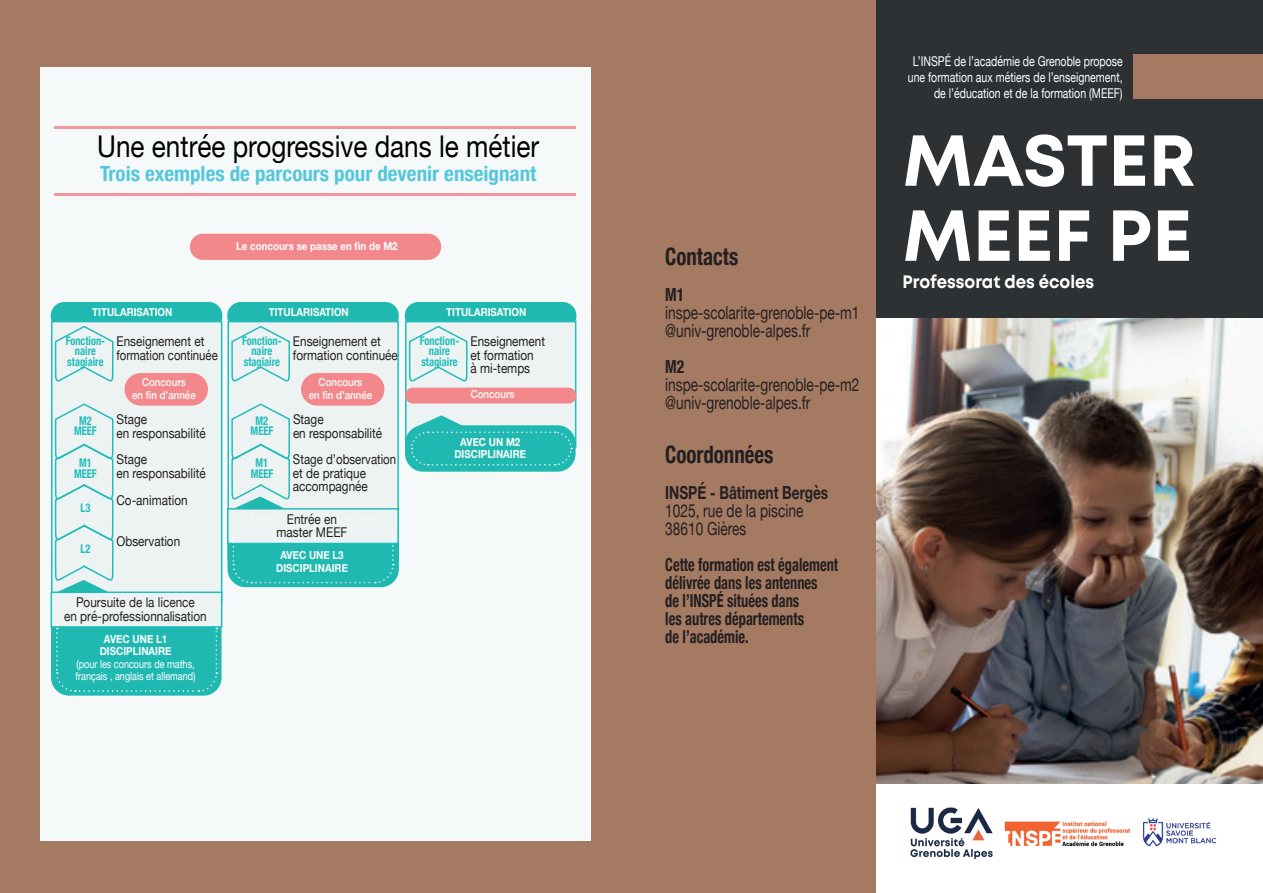
<style>
.page{position:relative;width:1263px;height:893px;background:#fff}
.page>*{position:absolute;margin:0;border:0;box-sizing:border-box;transform-origin:0 0}
.t1{font:700 72px/75px "Mont";color:#fff}
.t2{font:30px "Helvetica Neue";color:#000001;scale:.87 1}
.t3{font:700 condensed 24px "Helvetica Neue";color:#231f20;scale:.87 1}
.t4{font:700 condensed 21px "Helvetica Neue";color:#55c7dd}
.t5{font:18px/18px "Helvetica Neue";color:#231f20;scale:.76 1}
.t6{font:700 condensed 18px/18px "Helvetica Neue";color:#231f20;scale:.8 1}
.t7{font:700 18px "Mont";color:#fff;scale:.92 1}
.t8{font:700 18px "Helvetica Neue";color:#231f20;scale:.76 1}
.t9{font:700 condensed 18px "Helvetica Neue";color:#231f20;scale:.87 1}
.t10{font:13.5px/13.5px "Helvetica Neue";color:#231f20;scale:.87 1}
.t11{font:13.5px/16.2px "Helvetica Neue";color:#fff;text-align:right;scale:.78 1}
.t12{font:13.5px/13.5px "Helvetica Neue";color:#231f20;scale:.85 1}
.t13{font:700 condensed 12px/10.5px "Helvetica Neue";color:#21bdbb;text-align:center;scale:.87 1}
.t14{font:700 11.1px/12.5px "Helvetica Neue";color:#fff;text-align:center;scale:.88 1}
.t15{font:11.1px/12.5px "Helvetica Neue";color:#fff;scale:.82 1}
.t16{font:500 11.1px/12.5px "Helvetica Neue";color:#fff;text-align:center;scale:.88 1}
</style>
<div class="page">
<div style="left:876px;top:1px;width:386px;height:318px;background:#2d3134"></div>
<div style="left:1133px;top:55px;width:129px;height:44px;background:#a47a63"></div>
<div style="left:0;top:0;width:640px;height:893px;background:#a47a63"></div>
<div style="left:40px;top:68px;width:551px;height:773px;background:#f5f9fa"></div>
<hr style="left:54px;top:126px;width:522px;height:3px;background:#f5989e">
<hr style="left:54px;top:193px;width:522px;height:2px;background:#f5989e">
<div style="left:191px;top:234px;width:249px;height:25px;background:#f3888c;border-radius:12px"></div>
<div style="left:190px;top:234px;width:251px;height:26px;border:2px solid #f3878b;border-radius:12px"></div>
<div style="left:51px;top:302px;width:171px;height:28px;background:#1fb9b1;border-radius:14px"></div>
<div style="left:227px;top:302px;width:172px;height:28px;background:#1fb9b1;border-radius:14px"></div>
<div style="left:405px;top:302px;width:171px;height:28px;background:#1fb9b1;border-radius:14px"></div>
<div style="left:51px;top:321px;width:171px;height:281px;background:#edf3f2;border:2px solid #21bdbb"></div>
<div style="left:227px;top:321px;width:172px;height:239px;background:#edf3f2;border:2px solid #21bdbb"></div>
<div style="left:405px;top:321px;width:171px;height:127px;background:#edf3f2;border:2px solid #21bdbb"></div>
<div style="left:51px;top:612px;width:171px;height:84px;background:#1fb9b1;border-radius:18px"></div>
<div style="left:227px;top:520px;width:172px;height:67px;background:#1fb9b1;border-radius:18px"></div>
<div style="left:405px;top:425px;width:171px;height:47px;background:#1fb9b1;border-radius:18px"></div>
<div style="left:51px;top:591px;width:171px;height:37px;background:#edf3f2;border:2px solid #21bdbb"></div>
<div style="left:227px;top:508px;width:172px;height:36px;background:#edf3f2;border:2px solid #21bdbb"></div>
<svg style="left:55px;top:610px;width:163px;height:83px"></svg>
<svg style="left:232px;top:519px;width:162px;height:65px"></svg>
<svg style="left:410px;top:415px;width:163px;height:51px"></svg>
<div style="left:125px;top:374px;width:82px;height:31px;background:#f3888c;border-radius:16px"></div>
<div style="left:125px;top:373px;width:83px;height:33px;border:2px solid #f3878b;border-radius:16px"></div>
<div style="left:302px;top:374px;width:82px;height:31px;background:#f3888c;border-radius:16px"></div>
<div style="left:301px;top:373px;width:83px;height:33px;border:2px solid #f3878b;border-radius:16px"></div>
<div style="left:406px;top:388px;width:170px;height:15px;background:#f3888c;border-radius:7px"></div>
<div style="left:405px;top:388px;width:171px;height:15px;border:2px solid #f3878b;border-radius:7px"></div>
<svg style="left:54px;top:326px;width:60px;height:56px"></svg>
<svg style="left:231px;top:325px;width:59px;height:57px"></svg>
<svg style="left:408px;top:326px;width:60px;height:56px"></svg>
<svg style="left:231px;top:403px;width:60px;height:106px"></svg>
<svg style="left:54px;top:403px;width:60px;height:189px"></svg>
<img style="left:875px;top:319px;width:388px;height:466px">
<img style="left:910px;top:807px;width:307px;height:53px">
<div style="left:632px;top:0;width:243px;height:893px;background:#a47a63"></div>
<h2 class="t2" style="left:97px;top:125px;width:509px">Une entrée progressive dans le métier</h2>
<h3 class="t4" style="left:100px;top:156px;width:438px">Trois exemples de parcours pour devenir enseignant</h3>
<p class="t14" style="left:236px;top:240px;width:185px">Le concours se passe en fin de M2</p>
<p class="t14" style="left:92px;top:307px;width:93px">TITULARISATION</p>
<p class="t14" style="left:269px;top:307px;width:93px">TITULARISATION</p>
<p class="t14" style="left:446px;top:307px;width:93px">TITULARISATION</p>
<p class="t13" style="left:66px;top:334px;width:47px">Fonction&shy;naire stagiaire</p>
<p class="t13" style="left:242px;top:334px;width:47px">Fonction&shy;naire stagiaire</p>
<p class="t13" style="left:420px;top:334px;width:47px">Fonction&shy;naire stagiaire</p>
<p class="t10" style="left:117px;top:336px;width:118px">Enseignement et formation continuée</p>
<p class="t10" style="left:293px;top:336px;width:122px">Enseignement et formation continuée</p>
<p class="t10" style="left:470px;top:336px;width:87px">Enseignement et formation<br>à mi-temps</p>
<p class="t10" style="left:117px;top:413px;width:104px">Stage<br>en responsabilité</p>
<p class="t10" style="left:293px;top:413px;width:104px">Stage<br>en responsabilité</p>
<p class="t10" style="left:117px;top:454px;width:104px">Stage<br>en responsabilité</p>
<p class="t12" style="left:293px;top:454px;width:123px">Stage d’observation et de pratique accompagnée</p>
<p class="t10" style="left:117px;top:494px;width:83px">Co-animation</p>
<p class="t10" style="left:117px;top:535px;width:75px">Observation</p>
<p class="t16" style="left:132px;top:375px;width:74px">Concours<br>en fin d'année</p>
<p class="t16" style="left:309px;top:375px;width:74px">Concours<br>en fin d'année</p>
<p class="t16" style="left:471px;top:387px;width:51px">Concours</p>
<p class="t13" style="left:74px;top:414px;width:27px">M2<br>MEEF</p>
<p class="t13" style="left:251px;top:414px;width:27px">M2<br>MEEF</p>
<p class="t13" style="left:74px;top:457px;width:27px">M1<br>MEEF</p>
<p class="t13" style="left:251px;top:457px;width:27px">M1<br>MEEF</p>
<p class="t13" style="left:81px;top:502px;width:13px">L3</p>
<p class="t13" style="left:81px;top:543px;width:13px">L2</p>
<p class="t14" style="left:454px;top:436px;width:83px">AVEC UN M2<br>DISCIPLINAIRE</p>
<p class="t10" style="left:277px;top:513px;width:83px;text-align:center">Entrée en master MEEF</p>
<p class="t14" style="left:276px;top:549px;width:83px">AVEC UNE L3<br>DISCIPLINAIRE</p>
<p class="t10" style="left:64px;top:597px;width:165px;text-align:center">Poursuite de la licence<br>en pré-professionnalisation</p>
<p class="t14" style="left:100px;top:633px;width:83px">AVEC UNE L1<br>DISCIPLINAIRE</p>
<p class="t15" style="left:76px;top:658px;width:148px">(pour les concours de maths, français , anglais et allemand)</p>
<h3 class="t3" style="left:665px;top:237px;width:85px">Contacts</h3>
<h3 class="t9" style="left:665px;top:280px;width:23px">M1</h3>
<h3 class="t5" style="left:665px;top:305px;width:257px">inspe-scolarite-grenoble-pe-m1 @univ-grenoble-alpes.fr</h3>
<h3 class="t9" style="left:665px;top:352px;width:23px">M2</h3>
<h3 class="t5" style="left:665px;top:377px;width:257px">inspe-scolarite-grenoble-pe-m2 @univ-grenoble-alpes.fr</h3>
<h3 class="t3" style="left:665px;top:435px;width:126px">Coordonnées</h3>
<h3 class="t8" style="left:665px;top:479px;width:216px">INSPÉ - Bâtiment Bergès</h3>
<h3 class="t5" style="left:665px;top:503px;width:183px">1025, rue de la piscine<br>38610 Gières</h3>
<h3 class="t6" style="left:665px;top:555px;width:218px">Cette formation est également délivrée dans les antennes<br>de l’INSPÉ situées dans<br>les autres départements<br>de l’académie.</h3>
<p class="t11" style="left:908px;top:54px;width:277px">L’INSPÉ de l’académie de Grenoble propose une formation aux métiers de l’enseignement, de l’éducation et de la formation (MEEF)</p>
<h1 class="t1" style="left:902px;top:123px;width:295px">MASTER<br>MEEF PE</h1>
<h3 class="t7" style="left:902px;top:270px;width:210px">Professorat des écoles</h3>
</div>
